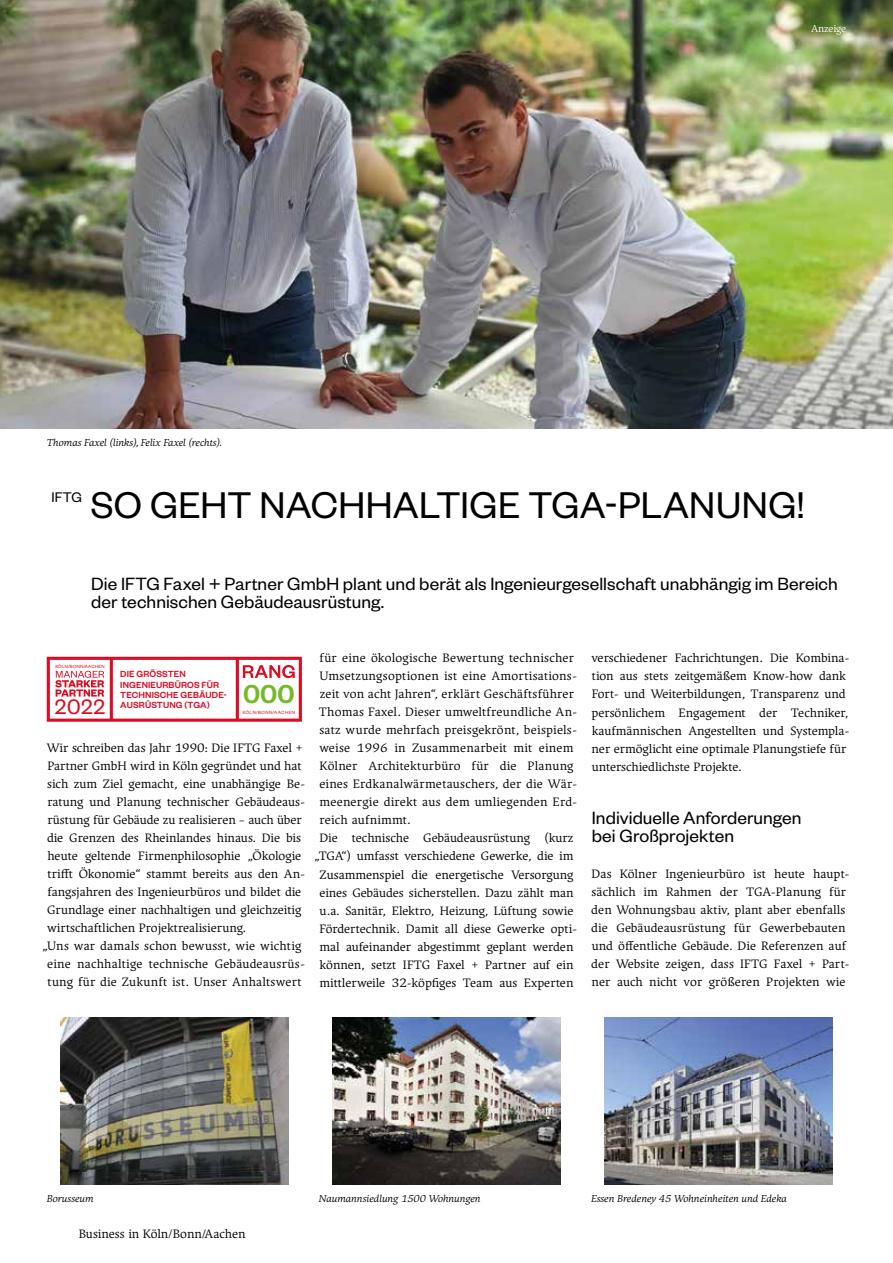
<style>
.page{position:relative;width:893px;height:1263px;background:#fff}
.page>*{position:absolute;margin:0;border:0;box-sizing:border-box;transform-origin:0 0}
.t1{font:40.8px "Founders Grotesk";letter-spacing:.005em;color:#000}
.t2{font:500 28.5px "Founders Grotesk";color:#76b82a}
.t3{font:22.95px "Founders Grotesk";color:#dc0c23}
.t4{font:19.5px/18px "Founders Grotesk";letter-spacing:.005em;color:#000}
.t5{font:15.3px "Founders Grotesk";color:#000}
.t6{font:12.75px/18px "Ergilo";color:#000}
.t7{font:12.75px "Ergilo";letter-spacing:.02em;color:#000}
.t8{font:italic 10.5px "Ergilo";color:#000}
.t9{font:10.5px "Ergilo";letter-spacing:-.01em;color:#fff}
.t10{font:500 9.75px/10.1px "Founders Grotesk";letter-spacing:.015em;color:#dc0c23}
.t11{font:4.95px "Founders Grotesk";letter-spacing:.045em;color:#dc0c23}
.t12{font:4.95px "Founders Grotesk";letter-spacing:.085em;color:#dc0c23}
</style>
<div class="page">
<img style="left:0;top:0;width:893px;height:428px">
<svg style="left:47px;top:657px;width:255px;height:65px"></svg>
<img style="left:60px;top:1018px;width:228px;height:166px">
<img style="left:605px;top:1018px;width:228px;height:166px">
<img style="left:332px;top:1018px;width:229px;height:166px">
<p class="t9" style="left:811px;top:23px;width:37px">Anzeige</p>
<p class="t8" style="left:47px;top:437px;width:177px">Thomas Faxel (links), Felix Faxel (rechts).</p>
<p class="t5" style="left:51px;top:488px;width:32px">IFTG</p>
<h1 class="t1" style="left:91px;top:480px;width:715px">SO GEHT NACHHALTIGE TGA-PLANUNG!</h1>
<h3 class="t4" style="left:91px;top:574px;width:748px">Die IFTG Faxel + Partner GmbH plant und berät als Ingenieurgesellschaft unabhängig im Bereich der technischen Gebäudeausrüstung.</h3>
<p class="t11" style="left:55px;top:663px;width:51px">KÖLN/BONN/AACHEN</p>
<h3 class="t3" style="left:55px;top:692px;width:52px">2022</h3>
<p class="t10" style="left:120px;top:669px;width:108px">DIE GRÖSSTEN<br>INGENIEURBÜROS FÜR<br>TECHNISCHE GEBÄUDE-<br>AUSRÜSTUNG (TGA)</p>
<h2 class="t2" style="left:243px;top:676px;width:53px">000</h2>
<p class="t12" style="left:243px;top:709px;width:54px">KÖLN/BONN/AACHEN</p>
<p class="t6" style="left:46px;top:739px;width:258px">Wir schreiben das Jahr 1990: Die IFTG Faxel +</p>
<p class="t6" style="left:47px;top:757px;width:256px">Partner GmbH wird in Köln gegründet und hat</p>
<p class="t6" style="left:47px;top:775px;width:259px">sich zum Ziel gemacht, eine unabhängige Be-</p>
<p class="t6" style="left:47px;top:793px;width:259px">ratung und Planung technischer Gebäudeaus-</p>
<p class="t6" style="left:47px;top:811px;width:256px">rüstung für Gebäude zu realisieren – auch über</p>
<p class="t6" style="left:47px;top:829px;width:256px">die Grenzen des Rheinlandes hinaus. Die bis</p>
<p class="t6" style="left:47px;top:847px;width:255px">heute geltende Firmenphilosophie „Ökologie</p>
<p class="t6" style="left:48px;top:865px;width:259px">trifft Ökonomie“ stammt bereits aus den An-</p>
<p class="t6" style="left:47px;top:883px;width:255px">fangsjahren des Ingenieurbüros und bildet die</p>
<p class="t6" style="left:47px;top:901px;width:256px">Grundlage einer nachhaltigen und gleichzeitig</p>
<p class="t6" style="left:47px;top:919px;width:200px">wirtschaftlichen Projektrealisierung.</p>
<p class="t7" style="left:42px;top:939px;width:261px">„Uns war damals schon bewusst, wie wichtig</p>
<p class="t7" style="left:47px;top:957px;width:259px">eine nachhaltige technische Gebäudeausrüs-</p>
<p class="t7" style="left:48px;top:975px;width:256px">tung für die Zukunft ist. Unser Anhaltswert</p>
<p class="t7" style="left:320px;top:651px;width:256px">für eine ökologische Bewertung technischer</p>
<p class="t7" style="left:319px;top:669px;width:259px">Umsetzungsoptionen ist eine Amortisations-</p>
<p class="t7" style="left:320px;top:687px;width:256px">zeit von acht Jahren“, erklärt Geschäftsführer</p>
<p class="t7" style="left:319px;top:705px;width:260px">Thomas Faxel. Dieser umweltfreundliche An-</p>
<p class="t7" style="left:319px;top:723px;width:259px">satz wurde mehrfach preisgekrönt, beispiels-</p>
<p class="t7" style="left:319px;top:741px;width:255px">weise 1996 in Zusammenarbeit mit einem</p>
<p class="t7" style="left:319px;top:759px;width:256px">Kölner Architekturbüro für die Planung</p>
<p class="t7" style="left:319px;top:777px;width:259px">eines Erdkanalwärmetauschers, der die Wär-</p>
<p class="t7" style="left:319px;top:795px;width:259px">meenergie direkt aus dem umliegenden Erd-</p>
<p class="t6" style="left:319px;top:811px;width:93px">reich aufnimmt.</p>
<p class="t6" style="left:319px;top:829px;width:255px">Die technische Gebäudeausrüstung (kurz</p>
<p class="t6" style="left:315px;top:847px;width:260px">„TGA“) umfasst verschiedene Gewerke, die im</p>
<p class="t6" style="left:320px;top:865px;width:256px">Zusammenspiel die energetische Versorgung</p>
<p class="t6" style="left:319px;top:883px;width:255px">eines Gebäudes sicherstellen. Dazu zählt man</p>
<p class="t6" style="left:320px;top:901px;width:255px">u.a. Sanitär, Elektro, Heizung, Lüftung sowie</p>
<p class="t6" style="left:319px;top:919px;width:259px">Fördertechnik. Damit all diese Gewerke opti-</p>
<p class="t6" style="left:319px;top:937px;width:255px">mal aufeinander abgestimmt geplant werden</p>
<p class="t6" style="left:320px;top:955px;width:255px">können, setzt IFTG Faxel + Partner auf ein</p>
<p class="t6" style="left:319px;top:973px;width:255px">mittlerweile 32-köpfiges Team aus Experten</p>
<p class="t6" style="left:591px;top:649px;width:260px">verschiedener Fachrichtungen. Die Kombina&shy;tion aus stets zeitgemäßem Know-how dank Fort- und Weiterbildungen, Transparenz und persönlichem Engagement der Techniker, kaufmännischen Angestellten und Systempla&shy;ner ermöglicht eine optimale Planungstiefe für unterschiedlichste Projekte.</p>
<h3 class="t4" style="left:592px;top:808px;width:211px">Individuelle Anforderungen bei Großprojekten</h3>
<p class="t6" style="left:591px;top:865px;width:260px">Das Kölner Ingenieurbüro ist heute haupt&shy;sächlich im Rahmen der TGA-Planung für den Wohnungsbau aktiv, plant aber ebenfalls die Gebäudeausrüstung für Gewerbebauten und öffentliche Gebäude. Die Referenzen auf der Website zeigen, dass IFTG Faxel + Part&shy;ner auch nicht vor größeren Projekten wie</p>
<p class="t8" style="left:47px;top:1193px;width:48px">Borusseum</p>
<p class="t8" style="left:319px;top:1193px;width:163px">Naumannsiedlung 1500 Wohnungen</p>
<p class="t8" style="left:591px;top:1193px;width:197px">Essen Bredeney 45 Wohneinheiten und Edeka</p>
<p class="t6" style="left:79px;top:1225px;width:168px">Business in Köln/Bonn/Aachen</p>
</div>
